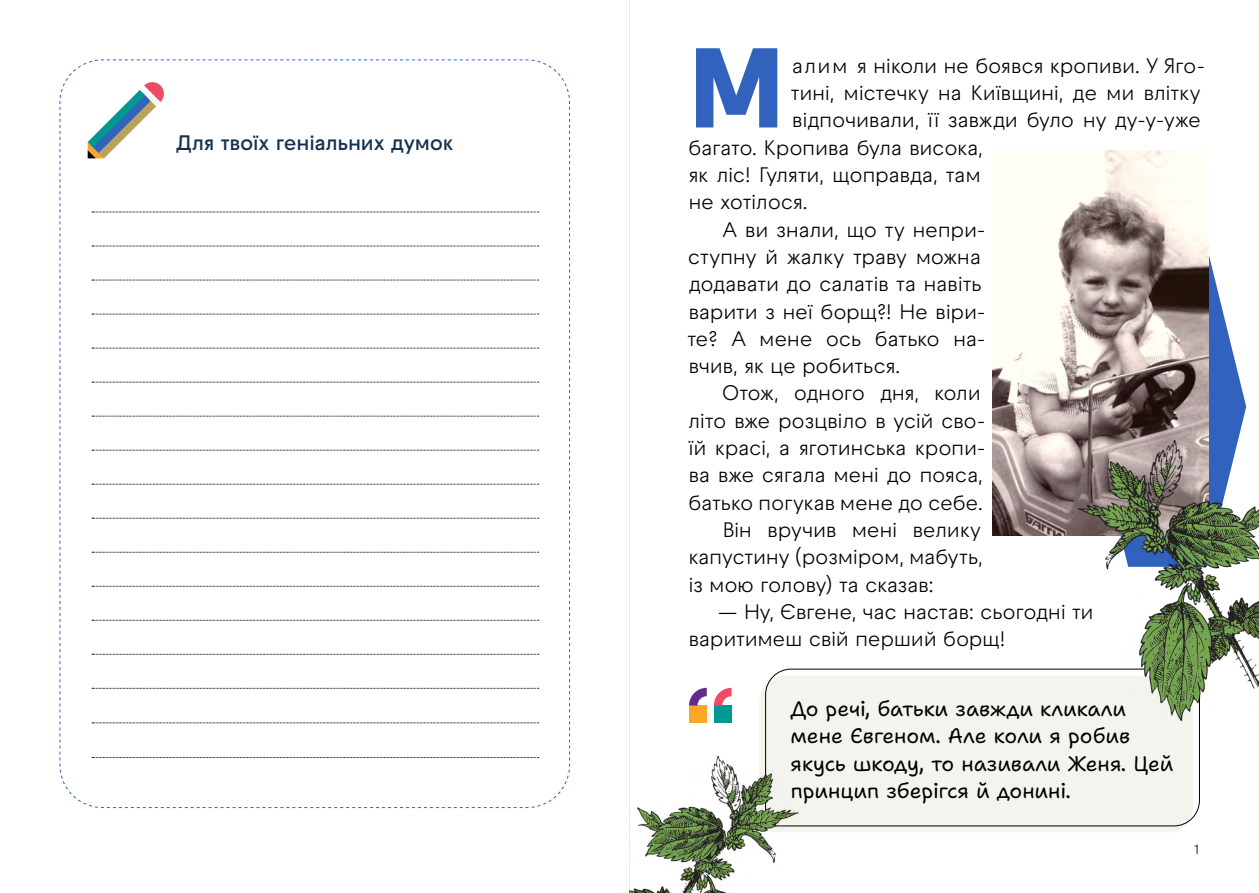
<style>
.page{position:relative;width:1259px;height:893px;background:#fff}
.page>*{position:absolute;margin:0;border:0;box-sizing:border-box;transform-origin:0 0}
.t1{font:900 113.1px "Raptor V3 Premium";color:#3162be}
.t2{font:21px/27.3px "Raptor V3 Premium";letter-spacing:-.02em;color:#000}
.t3{font:21px/27.3px "Shantell Sans";letter-spacing:-.005em;color:#000}
.t4{font:600 21px "Raptor V3 Premium";letter-spacing:-.01em;color:#14324f}
.t5{font:13.5px "Raptor V3 Premium";color:#000}
</style>
<div class="page">
<svg style="left:59px;top:59px;width:511px;height:749px"></svg>
<svg style="left:1208px;top:247px;width:38px;height:194px;fill:#3162be"></svg>
<div style="left:759px;top:687px;width:423px;height:145px;background:#f4f4ef"></div>
<div style="left:764px;top:668px;width:436px;height:159px;background:#f4f4ef"></div>
<img style="left:992px;top:151px;width:216px;height:385px">
<img style="left:1055px;top:441px;width:204px;height:282px">
<img style="left:630px;top:757px;width:170px;height:136px">
<div style="left:689px;top:705px;width:18px;height:18px;background:#fda625"></div>
<svg style="left:689px;top:688px;width:18px;height:17px"></svg>
<div style="left:714px;top:705px;width:17px;height:18px;background:#009891"></div>
<svg style="left:714px;top:688px;width:17px;height:17px"></svg>
<hr style="left:629px;top:0;width:1px;height:893px;background:#000">
<p class="t4" style="left:176px;top:128px;width:279px">Для твоїх геніальних думок</p>
<h1 class="t1" style="left:689px;top:3px;width:96px">М</h1>
<p class="t2" style="left:791px;top:52px;width:415px">алим я ніколи не боявся кропиви. У Яго-</p>
<p class="t2" style="left:791px;top:79px;width:411px">тині, містечку на Київщині, де ми влітку</p>
<p class="t2" style="left:792px;top:106px;width:410px">відпочивали, її завжди було ну ду-у-уже</p>
<p class="t2" style="left:688px;top:134px;width:296px">багато. Кропива була висока,</p>
<p class="t2" style="left:688px;top:161px;width:294px">як ліс! Гуляти, щоправда, там</p>
<p class="t2" style="left:688px;top:188px;width:121px">не хотілося.</p>
<p class="t2" style="left:722px;top:216px;width:265px">А ви знали, що ту непри-</p>
<p class="t2" style="left:688px;top:243px;width:295px">ступну й жалку траву можна</p>
<p class="t2" style="left:689px;top:270px;width:295px">додавати до салатів та навіть</p>
<p class="t2" style="left:688px;top:298px;width:299px">варити з неї борщ?! Не віри-</p>
<p class="t2" style="left:687px;top:325px;width:300px">те? А мене ось батько на-</p>
<p class="t2" style="left:688px;top:352px;width:213px">вчив, як це робиться.</p>
<p class="t2" style="left:722px;top:379px;width:260px">Отож, одного дня, коли</p>
<p class="t2" style="left:688px;top:407px;width:299px">літо вже розцвіло в усій сво-</p>
<p class="t2" style="left:688px;top:434px;width:299px">їй красі, а яготинська кропи-</p>
<p class="t2" style="left:688px;top:461px;width:296px">ва вже сягала мені до пояса,</p>
<p class="t2" style="left:688px;top:489px;width:296px">батько погукав мене до себе.</p>
<p class="t2" style="left:722px;top:516px;width:260px">Він вручив мені велику</p>
<p class="t2" style="left:688px;top:543px;width:296px">капустину (розміром, мабуть,</p>
<p class="t2" style="left:688px;top:571px;width:247px">із мою голову) та сказав:</p>
<p class="t2" style="left:688px;top:598px;width:407px;text-indent:29px">— Ну, Євгене, час настав: сьогодні ти варитимеш свій перший борщ!</p>
<p class="t3" style="left:790px;top:695px;width:385px">До речі, батьки завжди кликали мене Євгеном. Але коли я робив якусь шкоду, то називали Женя. Цей принцип зберігся й донині.</p>
<p class="t5" style="left:1194px;top:839px;width:6px">1</p>
</div>
